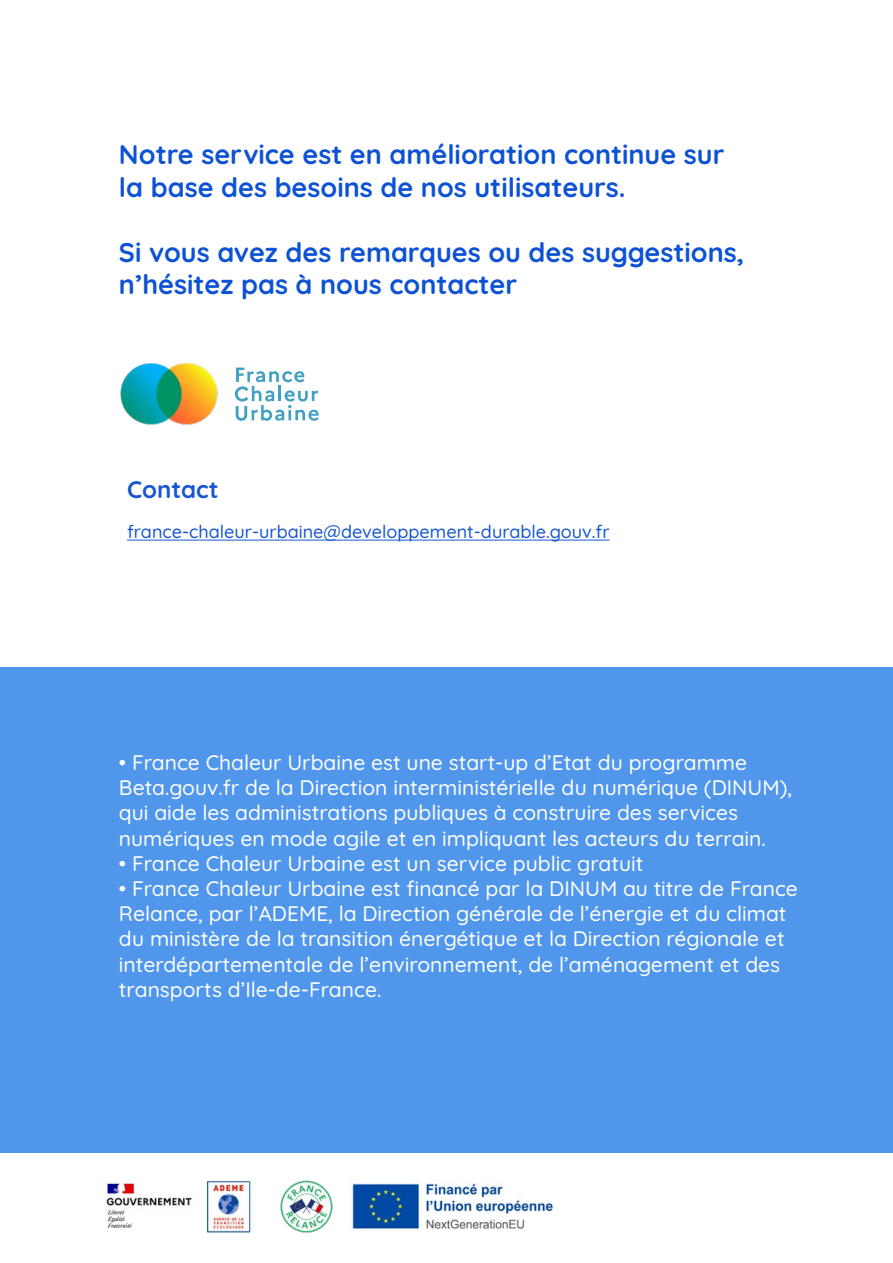
<style>
.page{position:relative;width:893px;height:1263px;background:#fff}
.page>*{position:absolute;margin:0;border:0;box-sizing:border-box;transform-origin:0 0}
.t1{font:700 27px/32.4px "Quicksand";color:#0d52d4}
.t2{font:700 24px "Quicksand";color:#1656d0}
.t3{font:500 21px/25.2px "Quicksand";color:#fff}
.t4{font:500 18px "Quicksand";color:#1656d0}
</style>
<div class="page">
<div style="left:0;top:667px;width:893px;height:485px;background:#5097eb"></div>
<img style="left:280px;top:1180px;width:53px;height:53px">
<img style="left:206px;top:1180px;width:45px;height:54px">
<img style="left:106px;top:1180px;width:86px;height:48px">
<img style="left:351px;top:1177px;width:202px;height:53px">
<hr style="left:127px;top:540px;width:483px;height:1px;background:#1656d0">
<svg style="left:267px;top:371px;width:52px;height:50px"></svg>
<img style="left:120px;top:363px;width:147px;height:62px">
<p class="t1" style="left:119px;top:136px;width:607px">Notre service est en amélioration continue sur la base des besoins de nos utilisateurs.</p>
<p class="t1" style="left:119px;top:233px;width:627px">Si vous avez des remarques ou des suggestions, n’hésitez pas à nous contacter</p>
<p class="t2" style="left:127px;top:470px;width:93px">Contact</p>
<p class="t4" style="left:127px;top:518px;width:484px">france-chaleur-urbaine@developpement-durable.gouv.fr</p>
<p class="t3" style="left:119px;top:748px;width:675px">• France Chaleur Urbaine est une start-up d’Etat du programme Beta.gouv.fr de la Direction interministérielle du numérique (DINUM), qui aide les administrations publiques à construire des services numériques en mode agile et en impliquant les acteurs du terrain.</p>
<p class="t3" style="left:119px;top:849px;width:526px">• France Chaleur Urbaine est un service public gratuit</p>
<p class="t3" style="left:119px;top:874px;width:680px">• France Chaleur Urbaine est financé par la DINUM au titre de France Relance, par l’ADEME, la Direction générale de l’énergie et du climat du ministère de la transition énergétique et la Direction régionale et interdépartementale de l’environnement, de l’aménagement et des transports d’Ile-de-France.</p>
</div>
